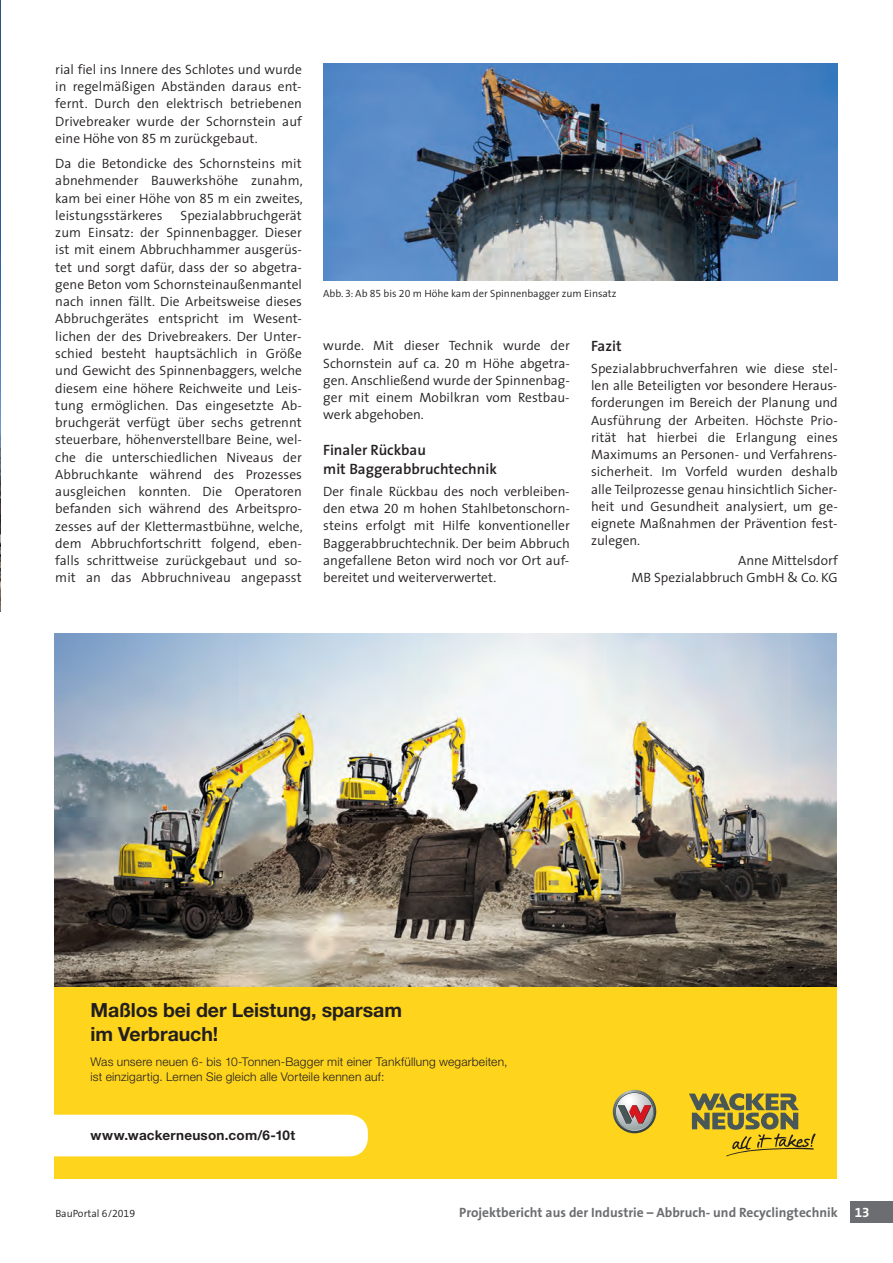
<style>
.page{position:relative;width:893px;height:1263px;background:#fff}
.page>*{position:absolute;margin:0;border:0;box-sizing:border-box;transform-origin:0 0}
.t1{font:700 19.5px/23.4px "Helvetica Neue LTW1 G";letter-spacing:-.005em;color:#231f20}
.t2{font:600 15px/19.5px "BG Thesis";color:#231f20}
.t3{font:300 13.5px/17.2px "BG Thesis";color:#231f20;text-align:justify}
.t4{font:700 13.5px "BG Thesis";color:#6c6d70}
.t5{font:700 13.5px "Helvetica Neue LTW1 G";letter-spacing:.015em;color:#231f20}
.t6{font:700 13.5px "BG Thesis";color:#fff}
.t7{font:300 12px/14.4px "Helvetica Neue LTW1 G";letter-spacing:.015em;color:#231f20}
.t8{font:300 10.5px "BG Thesis";color:#231f20}
</style>
<div class="page">
<div style="left:850px;top:1201px;width:43px;height:21px;background:#6c6d70"></div>
<img style="left:0;top:1px;width:1px;height:610px">
<img style="left:323px;top:64px;width:515px;height:217px">
<div style="left:54px;top:937px;width:783px;height:241px;background:#fed41d"></div>
<svg style="left:612px;top:1090px;width:44px;height:43px"></svg>
<svg style="left:689px;top:1093px;width:126px;height:63px"></svg>
<div style="left:54px;top:1115px;width:314px;height:41px;background:#fff"></div>
<img style="left:54px;top:634px;width:783px;height:352px">
<p class="t3" style="left:55px;top:62px;width:248px">rial fiel ins Innere des Schlotes und wurde in regelmäßigen Abständen daraus ent&shy;fernt. Durch den elektrisch betriebenen Drivebreaker wurde der Schornstein auf eine Höhe von 85 m zurückgebaut.</p>
<p class="t3" style="left:55px;top:157px;width:249px">Da die Betondicke des Schornsteins mit abnehmender Bauwerkshöhe zunahm, kam bei einer Höhe von 85 m ein zweites, leistungsstärkeres</p>
<p class="t3" style="left:55px;top:208px;width:249px;text-indent:125px">Spezialabbruchgerät zum Einsatz: der Spinnenbagger. Dieser ist mit einem Abbruchhammer ausgerüs - tet und sorgt dafür, dass der so abgetra&shy;gene Beton vom Schornsteinaußenmantel nach innen fällt. Die Arbeitsweise dieses Abbruchgerätes entspricht im Wesent&shy;lichen der des Drivebreakers. Der Unter&shy;schied besteht hauptsächlich in Größe und Gewicht des Spinnenbaggers, welche diesem eine höhere Reichweite und Leis - tung ermöglichen. Das eingesetzte Ab - bruchgerät verfügt über sechs getrennt steuerbare, höhenverstellbare Beine, wel&shy;che die unterschiedlichen Niveaus der Abbruchkante während des Prozesses ausgleichen konnten. Die Operatoren befanden sich während des Arbeitspro&shy;zesses auf der Klettermastbühne, welche, dem Abbruchfortschritt folgend, eben&shy;falls schrittweise zurückgebaut und so&shy;mit an das Abbruchniveau angepasst</p>
<p class="t8" style="left:323px;top:290px;width:295px">Abb. 3: Ab 85 bis 20 m Höhe kam der Spinnenbagger zum Einsatz</p>
<p class="t3" style="left:323px;top:339px;width:248px">wurde. Mit dieser Technik wurde der Schornstein auf ca. 20 m Höhe abgetra&shy;gen. Anschließend wurde der Spinnenbag&shy;ger mit einem Mobilkran vom Restbau&shy;werk abgehoben.</p>
<p class="t2" style="left:323px;top:441px;width:175px">Finaler Rückbau<br>mit Baggerabbruchtechnik</p>
<p class="t3" style="left:323px;top:484px;width:248px">Der finale Rückbau des noch verbleiben&shy;den etwa 20 m hohen Stahlbetonschorn&shy;steins erfolgt mit Hilfe konventioneller Baggerabbruchtechnik. Der beim Abbruch angefallene Beton wird noch vor Ort auf&shy;bereitet und weiterverwertet.</p>
<p class="t2" style="left:591px;top:338px;width:32px">Fazit</p>
<p class="t3" style="left:591px;top:361px;width:248px">Spezialabbruchverfahren wie diese stel&shy;len alle Beteiligten vor besondere Heraus&shy;forderungen im Bereich der Planung und Ausführung der Arbeiten. Höchste Prio&shy;rität hat hierbei die Erlangung eines Maximums an Personen- und Verfahrens&shy;sicherheit. Im Vorfeld wurden deshalb alle Teilprozesse genau hinsichtlich Sicher&shy;heit und Gesundheit analysiert, um ge&shy;eignete Maßnahmen der Prävention fest&shy;zulegen.</p>
<p class="t3" style="left:631px;top:554px;width:208px;text-align:right">Anne Mittelsdorf<br>MB Spezialabbruch GmbH &amp; Co. KG</p>
<h1 class="t1" style="left:91px;top:1000px;width:313px">Maßlos bei der Leistung, sparsam im Verbrauch!</h1>
<p class="t7" style="left:91px;top:1056px;width:418px">Was unsere neuen 6- bis 10-Tonnen-Bagger mit einer Tankfüllung wegarbeiten, ist einzigartig. Lernen Sie gleich alle Vorteile kennen auf:</p>
<p class="t5" style="left:91px;top:1131px;width:206px">www.wackerneuson.com/6-10t</p>
<p class="t8" style="left:55px;top:1209px;width:81px">BauPortal 6/2019</p>
<p class="t4" style="left:459px;top:1206px;width:380px">Projektbericht aus der Industrie – Abbruch- und Recyclingtechnik</p>
<p class="t6" style="left:855px;top:1206px;width:16px">13</p>
</div>
